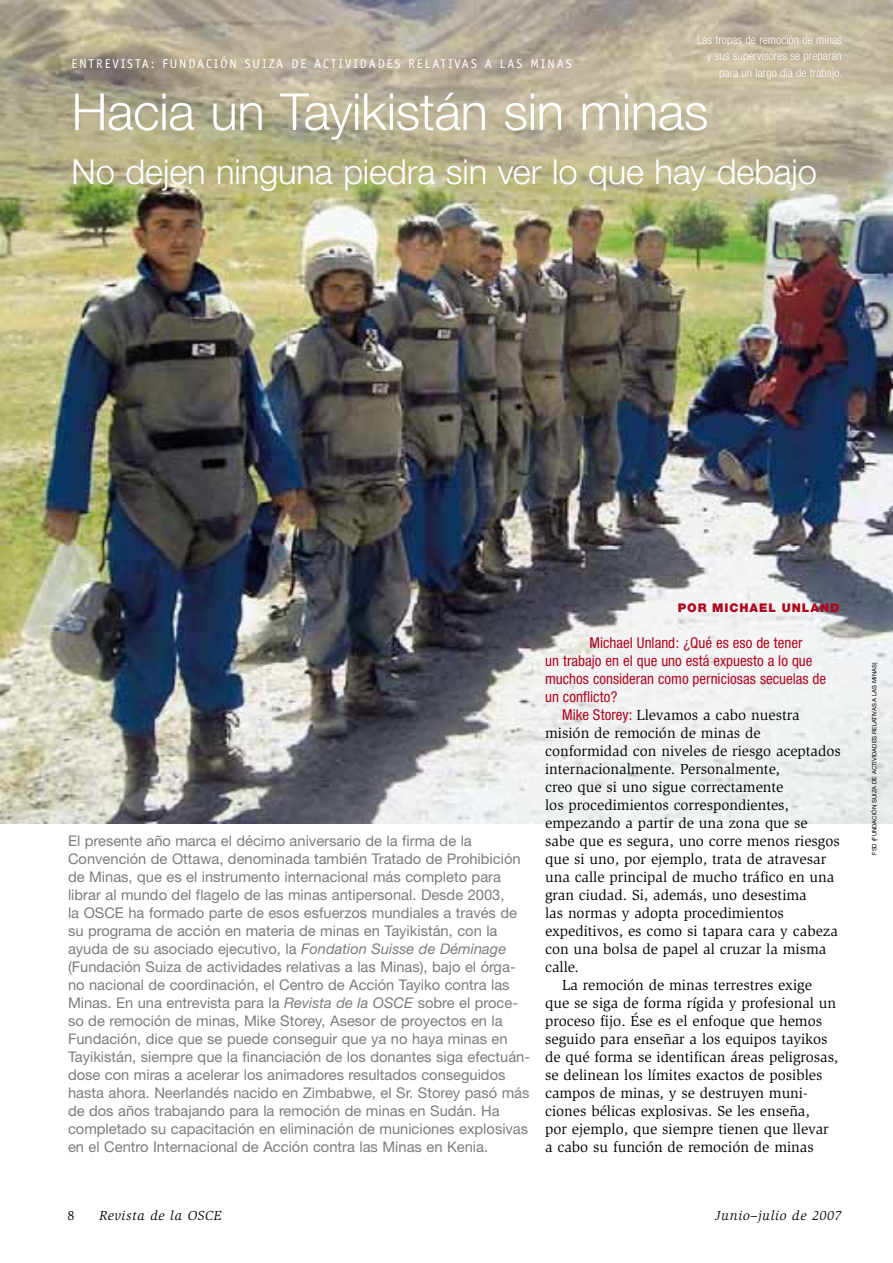
<style>
.page{position:relative;width:893px;height:1263px;background:#fff}
.page>*{position:absolute;margin:0;border:0;box-sizing:border-box;transform-origin:0 0}
.t1{font:300 51px "Helvetica Neue";letter-spacing:-.01em;color:#fff}
.t2{font:300 34.5px "Helvetica Neue";color:#fff}
.t3{font:15px "Slimbach";color:#000}
.t4{font:condensed 15px/18px "Helvetica Neue";color:#af071f}
.t5{font:14.7px/18px "Helvetica Neue";color:#7b7c7e}
.t6{font:italic 13.5px "Slimbach";letter-spacing:.05em;color:#000}
.t7{font:13.5px "Slimbach";color:#000}
.t8{font:12.75px "Officina Sans";letter-spacing:.15em;color:#fff}
.t9{font:300 condensed 12px/16.5px "Helvetica Neue";letter-spacing:.005em;color:#fff;text-align:right}
.t10{font:900 12px "Helvetica Neue";letter-spacing:.075em;color:#af071f}
.t11{font:6px "Helvetica Neue";color:#000}
.s1{font-style:italic}
.s2{font-family:"Helvetica Neue";font-stretch:condensed;color:#af071f}
</style>
<div class="page">
<img style="left:1px;top:0;width:892px;height:823px">
<p class="t9" style="left:697px;top:32px;width:147px">Las tropas de remoción de minas y sus supervisores se preparan para un largo día de trabajo.</p>
<p class="t8" style="left:72px;top:58px;width:501px">ENTREVISTA: FUNDACIÓN SUIZA DE ACTIVIDADES RELATIVAS A LAS MINAS</p>
<h1 class="t1" style="left:72px;top:94px;width:638px">Hacia un Tayikistán sin minas</h1>
<h2 class="t2" style="left:72px;top:160px;width:747px">No dejen ninguna piedra sin ver lo que hay debajo</h2>
<p class="t5" style="left:68px;top:833px;width:464px">El presente año marca el décimo aniversario de la firma de la Convención de Ottawa, denominada también Tratado de Prohibición de Minas, que es el instrumento internacional más completo para librar al mundo del flagelo de las minas antipersonal. Desde 2003,<br>la OSCE ha formado parte de esos esfuerzos mundiales a través de su programa de acción en materia de minas en Tayikistán, con la ayuda de su asociado ejecutivo, la <span class="s1">Fondation Suisse de Déminage </span>(Fundación Suiza de actividades relativas a las Minas), bajo el órga&shy;no nacional de coordinación, el Centro de Acción Tayiko contra las Minas. En una entrevista para la <span class="s1">Revista de la OSCE</span> sobre el proce&shy;so de remoción de minas, Mike Storey, Asesor de proyectos en la Fundación, dice que se puede conseguir que ya no haya minas en Tayikistán, siempre que la financiación de los donantes siga efectuán&shy;dose con miras a acelerar los animadores resultados conseguidos hasta ahora. Neerlandés nacido en Zimbabwe, el Sr. Storey pasó más de dos años trabajando para la remoción de minas en Sudán. Ha completado su capacitación en eliminación de municiones explosivas en el Centro Internacional de Acción contra las Minas en Kenia.</p>
<p class="t10" style="left:678px;top:603px;width:163px">POR MICHAEL UNLAND</p>
<p class="t4" style="left:545px;top:635px;width:283px;text-indent:44px">Michael Unland: ¿Qué es eso de tener<br>un trabajo en el que uno está expuesto a lo que muchos consideran como perniciosas secuelas de un conflicto?</p>
<p class="t3" style="left:562px;top:709px;width:239px"><span class="s2">Mike Storey:</span> Llevamos a cabo nuestra</p>
<p class="t3" style="left:545px;top:727px;width:217px">misión de remoción de minas de</p>
<p class="t3" style="left:545px;top:745px;width:297px">conformidad con niveles de riesgo aceptados</p>
<p class="t3" style="left:545px;top:763px;width:236px">internacionalmente. Personalmente,</p>
<p class="t3" style="left:545px;top:781px;width:240px">creo que si uno sigue correctamente</p>
<p class="t3" style="left:545px;top:799px;width:245px">los procedimientos correspondientes,</p>
<p class="t3" style="left:545px;top:817px;width:264px">empezando a partir de una zona que se</p>
<p class="t3" style="left:545px;top:835px;width:296px">sabe que es segura, uno corre menos riesgos</p>
<p class="t3" style="left:545px;top:853px;width:283px">que si uno, por ejemplo, trata de atravesar</p>
<p class="t3" style="left:545px;top:871px;width:291px">una calle principal de mucho tráfico en una</p>
<p class="t3" style="left:545px;top:889px;width:263px">gran ciudad. Si, además, uno desestima</p>
<p class="t3" style="left:545px;top:907px;width:240px">las normas y adopta procedimientos</p>
<p class="t3" style="left:545px;top:925px;width:294px">expeditivos, es como si tapara cara y cabeza</p>
<p class="t3" style="left:545px;top:943px;width:283px">con una bolsa de papel al cruzar la misma</p>
<p class="t3" style="left:545px;top:961px;width:35px">calle.</p>
<p class="t3" style="left:562px;top:979px;width:251px">La remoción de minas terrestres exige</p>
<p class="t3" style="left:545px;top:997px;width:292px">que se siga de forma rígida y profesional un</p>
<p class="t3" style="left:545px;top:1015px;width:278px">proceso fijo. Ése es el enfoque que hemos</p>
<p class="t3" style="left:545px;top:1033px;width:284px">seguido para enseñar a los equipos tayikos</p>
<p class="t3" style="left:545px;top:1051px;width:295px">de qué forma se identifican áreas peligrosas,</p>
<p class="t3" style="left:545px;top:1069px;width:279px">se delinean los límites exactos de posibles</p>
<p class="t3" style="left:545px;top:1087px;width:264px">campos de minas, y se destruyen muni-</p>
<p class="t3" style="left:545px;top:1105px;width:266px">ciones bélicas explosivas. Se les enseña,</p>
<p class="t3" style="left:545px;top:1123px;width:285px">por ejemplo, que siempre tienen que llevar</p>
<p class="t3" style="left:545px;top:1141px;width:270px">a cabo su función de remoción de minas</p>
<p class="t7" style="left:68px;top:1210px;width:8px">8</p>
<p class="t6" style="left:100px;top:1210px;width:123px">Revista de la OSCE</p>
<p class="t6" style="left:715px;top:1210px;width:128px">Junio–julio de 2007</p>
<p class="t11" style="left:872px;top:855px;width:194px;rotate:-90deg">FSD (FUNDACIÓN SUIZA DE ACTIVIDADES RELATIVAS A LAS MINAS)</p>
</div>
